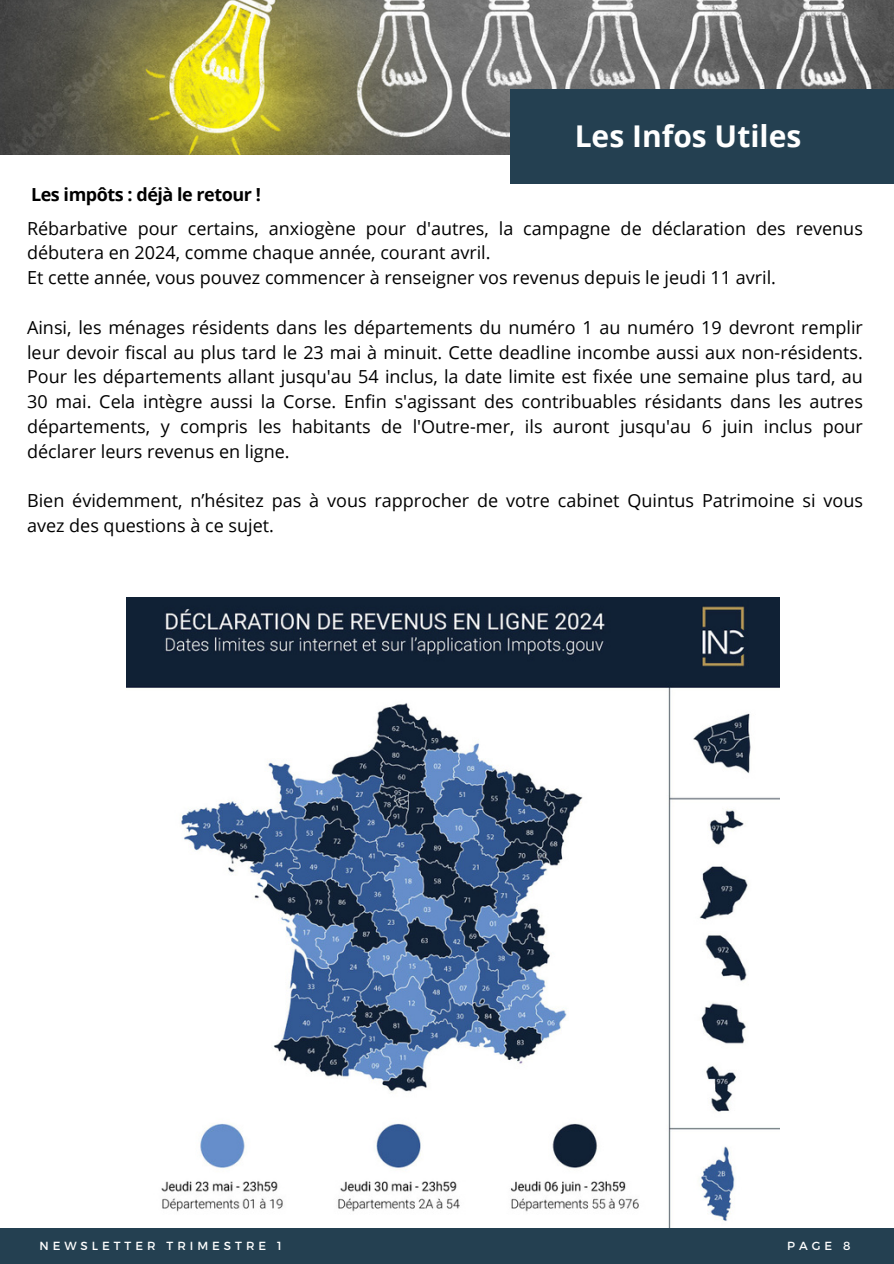
<style>
.page{position:relative;width:894px;height:1264px;background:#fff}
.page>*{position:absolute;margin:0;border:0;box-sizing:border-box;transform-origin:0 0}
.t1{font:700 30px "Open Sans";color:#fff}
.t2{font:18px/24.8px "Open Sans";color:#000}
.t3{font:700 18px "Open Sans";letter-spacing:-.025em;color:#000}
.t4{font:11.7px "Montserrat";letter-spacing:.34em;color:#fff}
</style>
<div class="page">
<img style="left:0;top:0;width:893px;height:154px">
<div style="left:510px;top:89px;width:383px;height:95px;background:#244051"></div>
<img style="left:127px;top:597px;width:652px;height:631px">
<div style="left:0;top:1228px;width:893px;height:35px;background:#244051"></div>
<h1 class="t1" style="left:574px;top:115px;width:228px">Les Infos Utiles</h1>
<p class="t3" style="left:31px;top:182px;width:231px">Les impôts : déjà le retour !</p>
<p class="t2" style="left:27px;top:215px;width:837px">Rébarbative pour certains, anxiogène pour d'autres, la campagne de déclaration des revenus débutera en 2024, comme chaque année, courant avril.<br>Et cette année, vous pouvez commencer à renseigner vos revenus depuis le jeudi 11 avril.</p>
<p class="t2" style="left:27px;top:314px;width:837px;text-align:justify">Ainsi, les ménages résidents dans les départements du numéro 1 au numéro 19 devront remplir leur devoir fiscal au plus tard le 23 mai à minuit. Cette deadline incombe aussi aux non-résidents.<br>Pour les départements allant jusqu'au 54 inclus, la date limite est fixée une semaine plus tard, au 30 mai. Cela intègre aussi la Corse. Enfin s'agissant des contribuables résidants dans les autres départements, y compris les habitants de l'Outre-mer, ils auront jusqu'au 6 juin inclus pour déclarer leurs revenus en ligne.</p>
<p class="t2" style="left:27px;top:487px;width:837px">Bien évidemment, n’hésitez pas à vous rapprocher de votre cabinet Quintus Patrimoine si vous avez des questions à ce sujet.</p>
<p class="t4" style="left:39px;top:1237px;width:244px">NEWSLETTER TRIMESTRE 1</p>
<p class="t4" style="left:787px;top:1237px;width:65px">PAGE 8</p>
</div>
